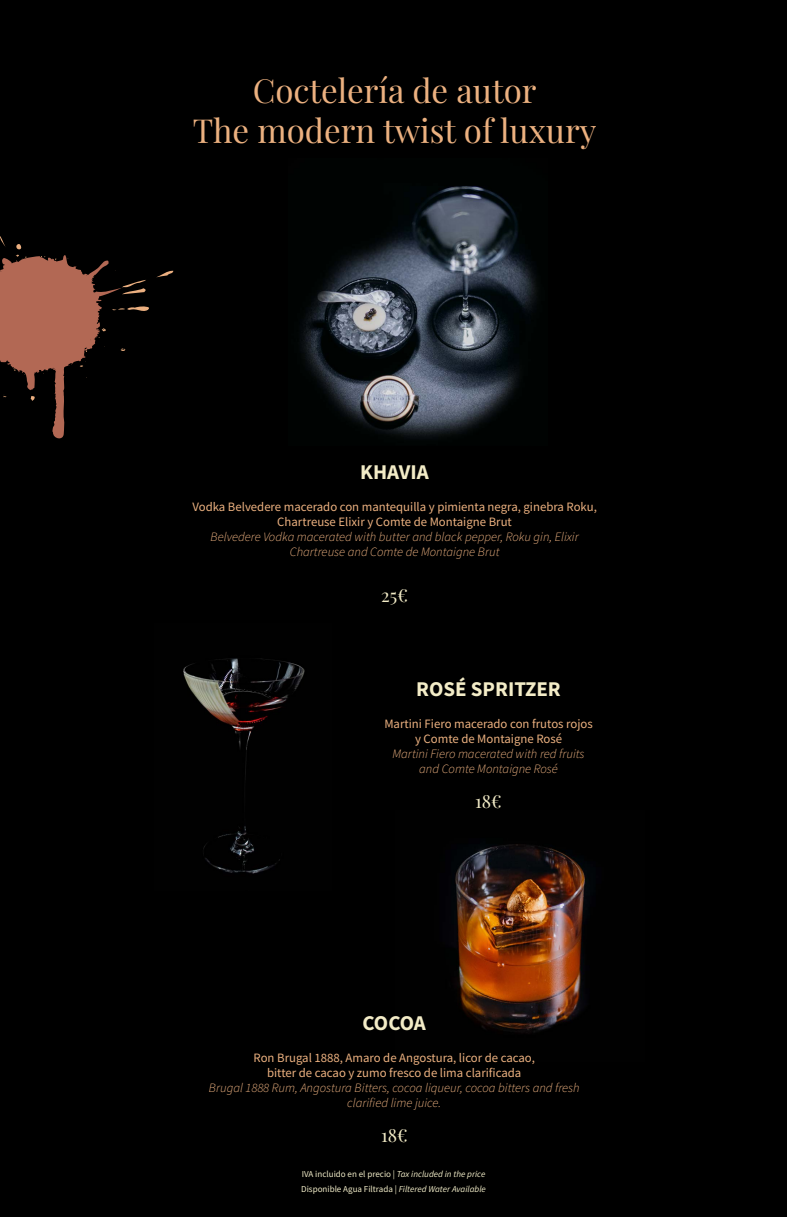
<style>
.page{position:relative;width:787px;height:1217px;background:#fff}
.page>*{position:absolute;margin:0;border:0;box-sizing:border-box;transform-origin:0 0}
.t1{font:33px "Playfair Display";color:#ecb180}
.t2{font:700 33px "Playfair Display";color:#ecb180}
.t3{font:700 21px "Source Sans Pro";color:#f3ecc7}
.t4{font:700 18px "Playfair Display";color:#f3ecc7}
.t5{font:12.75px/15px "Source Sans Pro";color:#ecb180;text-align:center}
.t6{font:italic 300 12.75px/15px "Source Sans Pro";color:#ecb180;text-align:center}
.t7{font:9px/15px "Source Sans Pro";color:#f0ebc7}
.s1{font-style:italic}
</style>
<div class="page">
<div style="left:0;top:0;width:787px;height:1216px;background:#000"></div>
<img style="left:451px;top:844px;width:139px;height:190px">
<img style="left:183px;top:658px;width:122px;height:216px">
<img style="left:300px;top:186px;width:238px;height:253px">
<svg style="left:157px;top:270px;width:16px;height:7px"></svg>
<svg style="left:0;top:236px;width:149px;height:203px"></svg>
<h1 class="t2" style="left:253px;top:65px;width:285px">Coctelería de autor</h1>
<h1 class="t1" style="left:193px;top:105px;width:405px">The modern twist of luxury</h1>
<h2 class="t3" style="left:360px;top:458px;width:70px">KHAVIA</h2>
<p class="t5" style="left:192px;top:499px;width:406px">Vodka Belvedere macerado con mantequilla y pimienta negra, ginebra Roku,<br>Chartreuse Elixir y Comte de Montaigne Brut</p>
<p class="t6" style="left:210px;top:529px;width:370px">Belvedere Vodka macerated with butter and black pepper, Roku gin, Elixir<br>Chartreuse and Comte de Montaigne Brut</p>
<h3 class="t4" style="left:381px;top:581px;width:28px">25€</h3>
<h2 class="t3" style="left:416px;top:675px;width:146px">ROSÉ SPRITZER</h2>
<p class="t5" style="left:384px;top:716px;width:210px">Martini Fiero macerado con frutos rojos y Comte de Montaigne Rosé</p>
<p class="t6" style="left:392px;top:746px;width:193px">Martini Fiero macerated with red fruits and Comte Montaigne Rosé</p>
<h3 class="t4" style="left:475px;top:787px;width:28px">18€</h3>
<h2 class="t3" style="left:362px;top:1008px;width:65px">COCOA</h2>
<p class="t5" style="left:253px;top:1050px;width:283px">Ron Brugal 1888, Amaro de Angostura, licor de cacao, bitter de cacao y zumo fresco de lima clarificada</p>
<p class="t6" style="left:209px;top:1080px;width:372px">Brugal 1888 Rum, Angostura Bitters, cocoa liqueur, cocoa bitters and fresh clarified lime juice.</p>
<h3 class="t4" style="left:381px;top:1121px;width:28px">18€</h3>
<p class="t7" style="left:301px;top:1166px;width:186px">IVA incluido en el precio | <span class="s1">Tax included in the price<br></span>Disponible Agua Filtrada | <span class="s1">Filtered Water Available</span></p>
</div>
